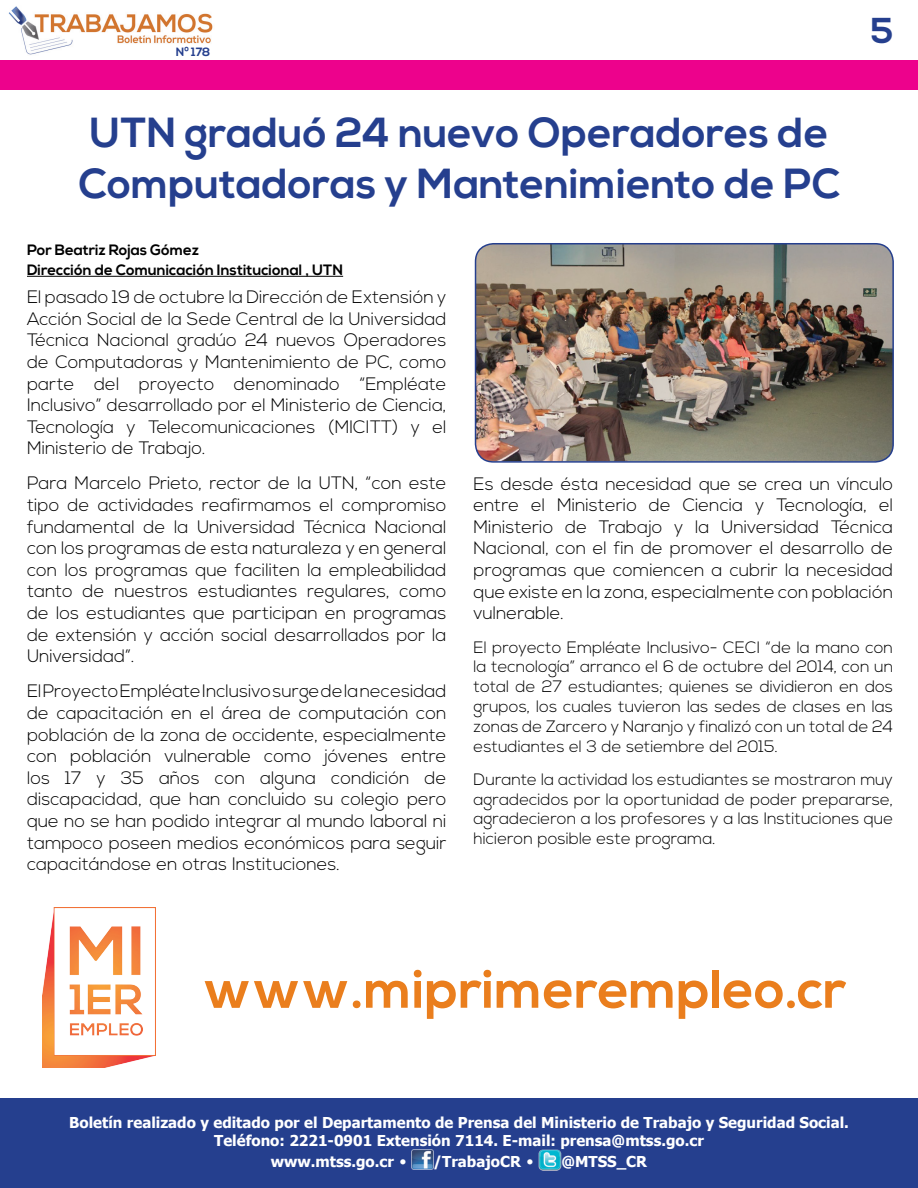
<style>
.page{position:relative;width:918px;height:1188px;background:#fff}
.page>*{position:absolute;margin:0;border:0;box-sizing:border-box;transform-origin:0 0}
.t1{font:700 54px "Nexa";color:#ea7e1d}
.t2{font:700 42px/50.4px "Nexa";color:#253f8e}
.t3{font:700 36px "Nexa";color:#253f8e}
.t4{font:300 18px/21.6px "Nexa";color:#000;text-align:justify}
.t5{font:300 16.5px/19.8px "Nexa";color:#000;text-align:justify}
.t6{font:700 15px/18px "Tahoma";color:#fff;text-align:center}
.t7{font:700 15px/19.8px "Nexa";color:#000}
.t8{font:700 12px "Nexa";color:#253f8e}
.s1{font-family:"Palatino";font-weight:400}
</style>
<div class="page">
<div style="left:0;top:60px;width:918px;height:29px;background:#ed028c"></div>
<img style="left:8px;top:6px;width:205px;height:49px">
<div style="left:0;top:1098px;width:918px;height:90px;background:#253f8e"></div>
<img style="left:412px;top:1149px;width:22px;height:20px">
<img style="left:539px;top:1150px;width:22px;height:20px">
<hr style="left:27px;top:276px;width:316px;height:1px;background:#000">
<img style="left:476px;top:244px;width:417px;height:218px">
<div style="left:475px;top:243px;width:419px;height:220px;border:2px solid #253f8e;border-radius:18px"></div>
<img style="left:42px;top:908px;width:114px;height:159px">
<p class="t8" style="left:176px;top:45px;width:36px">Nº 178</p>
<h3 class="t3" style="left:870px;top:10px;width:24px">5</h3>
<h2 class="t2" style="left:78px;top:109px;width:763px">UTN graduó 24 nuevo Operadores de<br>Computadoras y Mantenimiento de PC</h2>
<p class="t7" style="left:27px;top:240px;width:318px">Por Beatriz Rojas Gómez<br>Dirección de Comunicación Institucional , UTN</p>
<p class="t4" style="left:27px;top:287px;width:421px">El pasado 19 de octubre la Dirección de Extensión y Acción Social de la Sede Central de la Universidad Técnica Nacional gradúo 24 nuevos Operadores de Computadoras y Mantenimiento de PC, como parte del proyecto denominado “Empléate Inclusivo” desarrollado por el Ministerio de Ciencia, Tecnología y Telecomunicaciones (MICITT) y el Ministerio de Trabajo.</p>
<p class="t4" style="left:27px;top:473px;width:421px">Para Marcelo Prieto, rector de la UTN, “con este tipo de actividades reafirmamos el compromiso fundamental de la Universidad Técnica Nacional con los programas de esta naturaleza y en general con los programas que faciliten la empleabilidad tanto de nuestros estudiantes regulares, como de los estudiantes que participan en programas de extensión y acción social desarrollados por la Universidad”.</p>
<p class="t4" style="left:27px;top:681px;width:421px">El Proyecto Empléate Inclusivo surge de la necesidad de capacitación en el área de computación con población de la zona de occidente, especialmente con población vulnerable como jóvenes entre los 17 y 35 años con alguna condición de discapacidad, que han concluido su colegio pero que no se han podido integrar al mundo laboral ni tampoco poseen medios económicos para seguir capacitándose en otras Instituciones.</p>
<p class="t4" style="left:474px;top:473px;width:421px">Es desde ésta necesidad que se crea un vínculo entre el Ministerio de Ciencia y Tecnología, el Ministerio de Trabajo y la Universidad Técnica Nacional, con el fin de promover el desarrollo de programas que comiencen a cubrir la necesidad que existe en la zona, especialmente con población vulnerable.</p>
<p class="t5" style="left:474px;top:638px;width:421px">El proyecto Empléate Inclusivo- CECI “de la mano con la tecnología” arranco el 6 de octubre del 2014, con un total de 27 estudiantes; quienes se dividieron en dos grupos, los cuales tuvieron las sedes de clases en las zonas de Zarcero y Naranjo y finalizó con un total de 24 estudiantes el 3 de setiembre del 2015.</p>
<p class="t5" style="left:474px;top:770px;width:421px">Durante la actividad los estudiantes se mostraron muy agradecidos por la oportunidad de poder prepararse, agradecieron a los profesores y a las Instituciones que hicieron posible este programa.</p>
<h1 class="t1" style="left:203px;top:958px;width:645px">www.miprimerempleo.cr</h1>
<p class="t6" style="left:69px;top:1113px;width:781px">Boletín realizado y editado por el Departamento de Prensa del Ministerio de Trabajo y Seguridad Social.<br>Teléfono: 2221-0901 Extensión 7114. E-mail: prensa@mtss.go.cr</p>
<p class="t6" style="left:271px;top:1152px;width:138px">www.mtss.go.cr <span class="s1">•</span></p>
<p class="t6" style="left:434px;top:1152px;width:102px">/TrabajoCR <span class="s1">•</span></p>
<p class="t6" style="left:561px;top:1152px;width:87px">@MTSS_CR</p>
</div>
